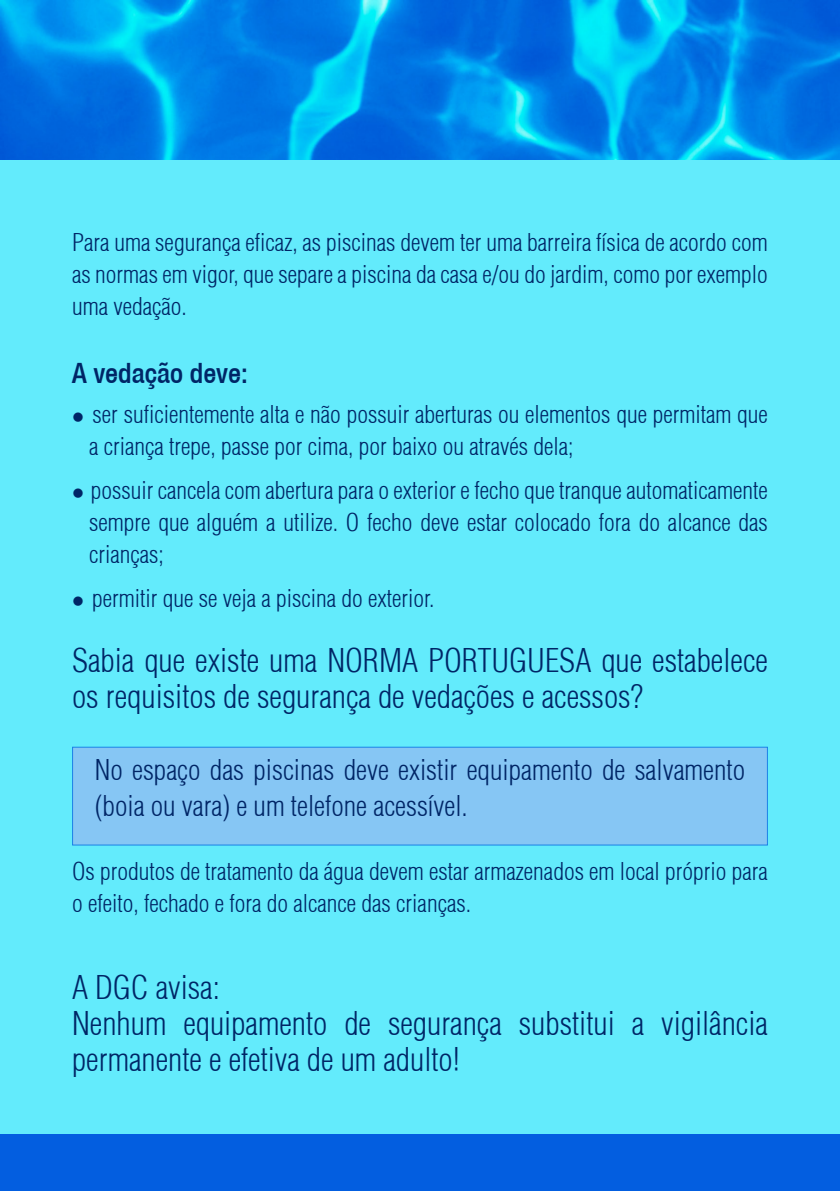
<style>
.page{position:relative;width:840px;height:1191px;background:#fff}
.page>*{position:absolute;margin:0;border:0;box-sizing:border-box;transform-origin:0 0}
.t1{font:300 condensed 32px/36px "Helvetica";color:#002566}
.t2{font:300 condensed 28px/36px "Helvetica";color:#002566}
.t3{font:500 condensed 28px "Helvetica 67";color:#002566}
.t4{font:300 condensed 24px/32px "Helvetica";color:#002566;text-align:justify}
</style>
<div class="page">
<img style="left:0;top:0;width:839px;height:161px">
<div style="left:0;top:161px;width:839px;height:1030px;background:#63ebfc"></div>
<div style="left:0;top:1134px;width:839px;height:57px;background:#035ee0"></div>
<div style="left:72px;top:746px;width:695px;height:99px;background:#86c6f4;border:1px solid #035ee0"></div>
<p class="t4" style="left:72px;top:226px;width:697px">Para uma segurança eficaz, as piscinas devem ter uma barreira física de acordo com as normas em vigor, que separe a piscina da casa e/ou do jardim, como por exemplo uma vedação.</p>
<p class="t3" style="left:72px;top:357px;width:177px">A vedação deve:</p>
<p class="t4" style="left:89px;top:398px;width:680px;text-indent:-17px">● ser suficientemente alta e não possuir aberturas ou elementos que permitam que a criança trepe, passe por cima, por baixo ou através dela;</p>
<p class="t4" style="left:89px;top:474px;width:680px;text-indent:-17px">● possuir cancela com abertura para o exterior e fecho que tranque automaticamente sempre que alguém a utilize. O fecho deve estar colocado fora do alcance das crianças;</p>
<p class="t4" style="left:72px;top:582px;width:364px">● permitir que se veja a piscina do exterior.</p>
<p class="t1" style="left:72px;top:642px;width:697px">Sabia que existe uma NORMA PORTUGUESA que estabelece os requisitos de segurança de vedações e acessos?</p>
<p class="t2" style="left:95px;top:752px;width:651px">No espaço das piscinas deve existir equipamento de salvamento (boia ou vara) e um telefone acessível.</p>
<p class="t4" style="left:72px;top:855px;width:697px">Os produtos de tratamento da água devem estar armazenados em local próprio para o efeito, fechado e fora do alcance das crianças.</p>
<p class="t1" style="left:72px;top:969px;width:149px">A DGC avisa:</p>
<p class="t1" style="left:72px;top:1005px;width:697px">Nenhum equipamento de segurança substitui a vigilância permanente e efetiva de um adulto!</p>
</div>
